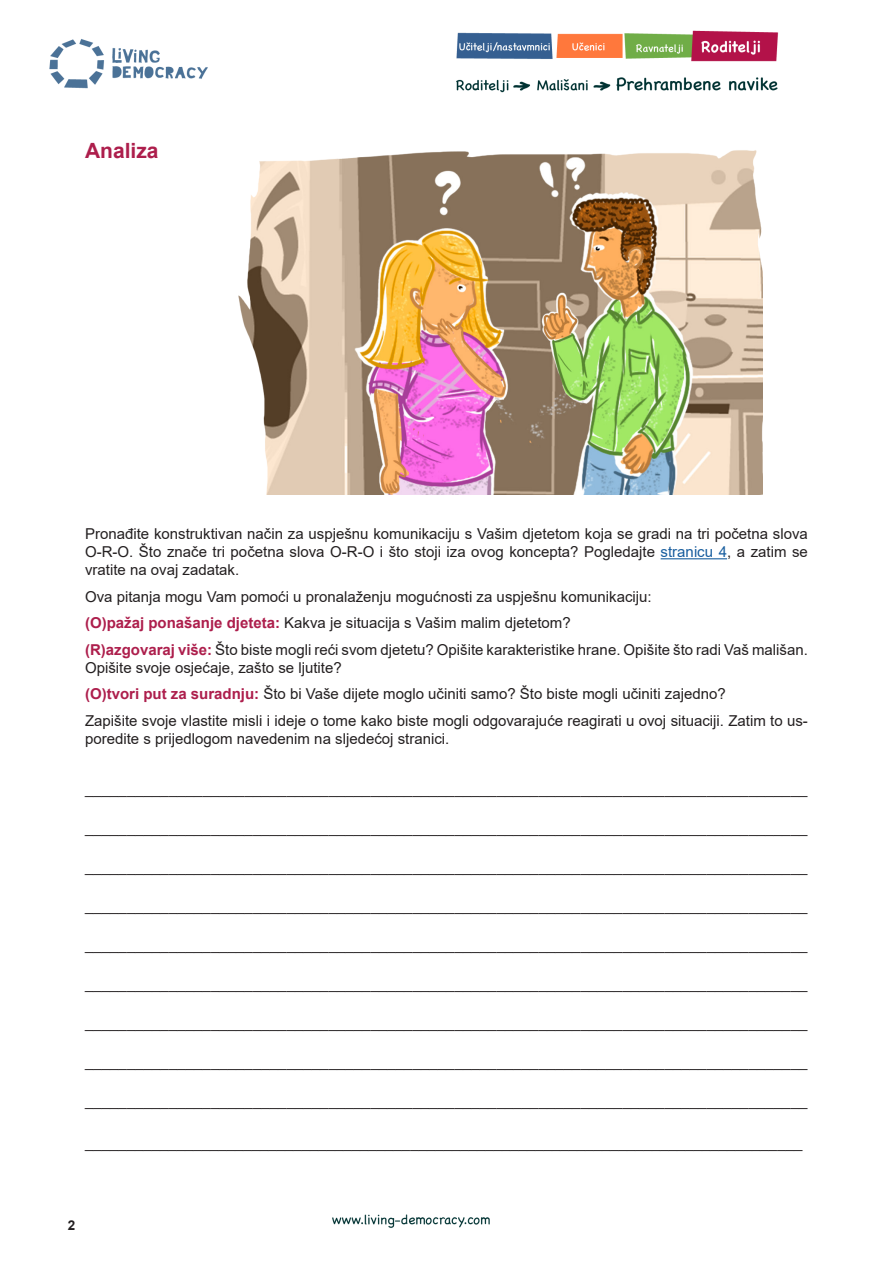
<style>
.page{position:relative;width:893px;height:1263px;background:#fff}
.page>*{position:absolute;margin:0;border:0;box-sizing:border-box;transform-origin:0 0}
.t1{font:700 21px "Arial";color:#ad1e4c}
.t2{font:18px/21.6px "Minion Pro";color:#231f20}
.t3{font:15px/18px "Arial";color:#231f20}
.t4{font:700 13.5px "Arial";color:#231f20}
.s1{color:#175d9e}
.s2{font-weight:700;color:#ad1e4c}
</style>
<div class="page">
<img style="left:49px;top:30px;width:730px;height:1198px">
<img style="left:230px;top:142px;width:532px;height:353px">
<hr style="left:661px;top:558px;width:66px;height:1px;background:#175d9e">
<p class="t1" style="left:85px;top:136px;width:75px">Analiza</p>
<p class="t3" style="left:85px;top:525px;width:724px;text-align:justify">Pronađite konstruktivan način za uspješnu komunikaciju s Vašim djetetom koja se gradi na tri početna slova O-R-O. Što znače tri početna slova O-R-O i što stoji iza ovog koncepta? Pogledajte <span class="s1">stranicu 4</span>, a zatim se vratite na ovaj zadatak.</p>
<p class="t3" style="left:85px;top:587px;width:568px">Ova pitanja mogu Vam pomoći u pronalaženju mogućnosti za uspješnu komunikaciju:</p>
<p class="t3" style="left:85px;top:614px;width:487px"><span class="s2">(O)pažaj ponašanje djeteta:</span> Kakva je situacija s Vašim malim djetetom?</p>
<p class="t3" style="left:85px;top:640px;width:724px"><span class="s2">(R)azgovaraj više:</span> Što biste mogli reći svom djetetu? Opišite karakteristike hrane. Opišite što radi Vaš mališan.<br>Opišite svoje osjećaje, zašto se ljutite?</p>
<p class="t3" style="left:85px;top:685px;width:642px"><span class="s2">(O)tvori put za suradnju:</span> Što bi Vaše dijete moglo učiniti samo? Što biste mogli učiniti zajedno?</p>
<p class="t3" style="left:85px;top:711px;width:724px">Zapišite svoje vlastite misli i ideje o tome kako biste mogli odgovarajuće reagirati u ovoj situaciji. Zatim to us&shy;poredite s prijedlogom navedenim na sljedećoj stranici.</p>
<p class="t2" style="left:334px;top:541px;width:218px">General advice for eating with</p>
<p class="t2" style="left:334px;top:584px;width:223px">&gt; Take into consideration: per&shy;haps your toddler is tired and</p>
<p class="t3" style="left:85px;top:780px;width:724px">______________________________________________________________________________________</p>
<p class="t3" style="left:85px;top:819px;width:724px">______________________________________________________________________________________</p>
<p class="t3" style="left:85px;top:858px;width:724px">______________________________________________________________________________________</p>
<p class="t3" style="left:85px;top:897px;width:724px">______________________________________________________________________________________</p>
<p class="t3" style="left:85px;top:936px;width:724px">______________________________________________________________________________________</p>
<p class="t3" style="left:85px;top:975px;width:724px">______________________________________________________________________________________</p>
<p class="t3" style="left:85px;top:1014px;width:724px">______________________________________________________________________________________</p>
<p class="t3" style="left:85px;top:1053px;width:724px">______________________________________________________________________________________</p>
<p class="t3" style="left:85px;top:1092px;width:724px">______________________________________________________________________________________</p>
<p class="t3" style="left:85px;top:1134px;width:719px">______________________________________________________________________________________</p>
<p class="t4" style="left:68px;top:1216px;width:9px">2</p>
</div>
